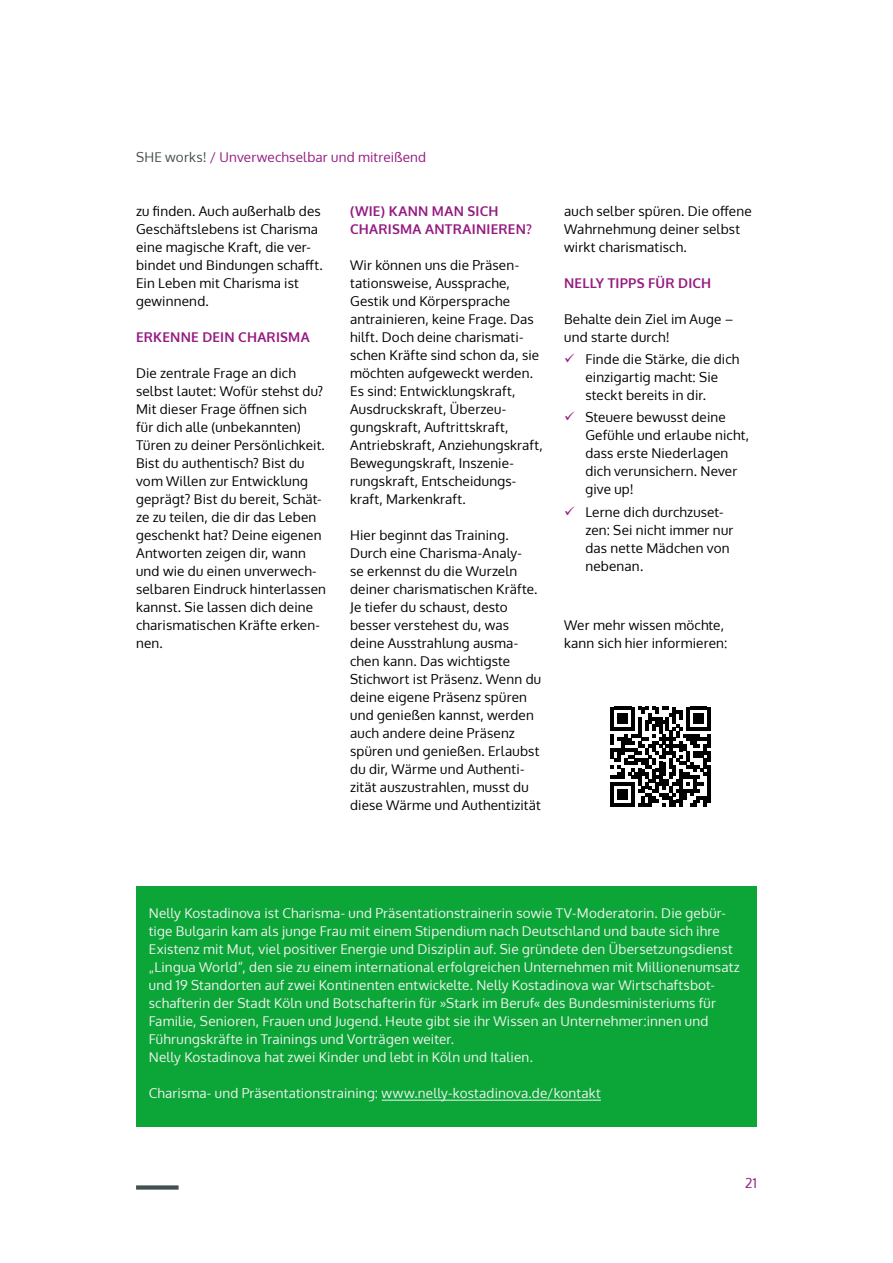
<style>
.page{position:relative;width:893px;height:1263px;background:#fff}
.page>*{position:absolute;margin:0;border:0;box-sizing:border-box;transform-origin:0 0}
.t1{font:13.5px/18px "Oxygen";letter-spacing:.015em;color:#000}
.t2{font:13.5px/18px "Oxygen";letter-spacing:.015em;color:#f1f3f0}
.t3{font:700 13.5px/18px "Oxygen";letter-spacing:.015em;color:#951b81}
.t4{font:13.5px "Oxygen";letter-spacing:.015em;color:#951b81}
.s1{color:#444f50}
.s2{color:#951b81}
</style>
<div class="page">
<svg style="left:136px;top:1185px;width:43px;height:4px"></svg>
<div style="left:136px;top:887px;width:621px;height:240px;background:#0ba538"></div>
<hr style="left:382px;top:1100px;width:219px;height:1px;background:#f1f3f0">
<svg style="left:610px;top:707px;width:100px;height:99px"></svg>
<hr style="left:707px;top:765px;width:3px;height:38px;background:#000">
<p class="t4" style="left:136px;top:148px;width:292px"><span class="s1">SHE works!</span> / Unverwechselbar und mitreißend</p>
<p class="t1" style="left:136px;top:202px;width:188px">zu finden. Auch außerhalb des<br>Geschäftslebens ist Charisma eine magische Kraft, die ver&shy;bindet und Bindungen schafft.<br>Ein Leben mit Charisma ist gewinnend.</p>
<p class="t3" style="left:136px;top:328px;width:175px">ERKENNE DEIN CHARISMA</p>
<p class="t1" style="left:136px;top:364px;width:191px">Die zentrale Frage an dich selbst lautet: Wofür stehst du?<br>Mit dieser Frage öffnen sich für dich alle (unbekannten)<br>Türen zu deiner Persönlichkeit.<br>Bist du authentisch? Bist du vom Willen zur Entwicklung geprägt? Bist du bereit, Schät&shy;ze zu teilen, die dir das Leben geschenkt hat? Deine eigenen<br>Antworten zeigen dir, wann und wie du einen unverwech&shy;selbaren Eindruck hinterlassen kannst. Sie lassen dich deine charismatischen Kräfte erken&shy;nen.</p>
<p class="t3" style="left:350px;top:202px;width:183px">(WIE) KANN MAN SICH<br>CHARISMA ANTRAINIEREN?</p>
<p class="t1" style="left:350px;top:256px;width:194px">Wir können uns die Präsen&shy;tationsweise, Aussprache,<br>Gestik und Körpersprache antrainieren, keine Frage. Das hilft. Doch deine charismati&shy;schen Kräfte sind schon da, sie möchten aufgeweckt werden.<br>Es sind: Entwicklungskraft,<br>Ausdruckskraft, Überzeu&shy;gungskraft, Auftrittskraft,<br>Antriebskraft, Anziehungskraft,<br>Bewegungskraft, Inszenie&shy;rungskraft, Entscheidungs&shy;kraft, Markenkraft.</p>
<p class="t1" style="left:350px;top:526px;width:193px">Hier beginnt das Training.<br>Durch eine Charisma-Analy-<br>se erkennst du die Wurzeln deiner charismatischen Kräfte.<br>Je tiefer du schaust, desto besser verstehest du, was deine Ausstrahlung ausma&shy;chen kann. Das wichtigste<br>Stichwort ist Präsenz. Wenn du deine eigene Präsenz spüren und genießen kannst, werden auch andere deine Präsenz spüren und genießen. Erlaubst du dir, Wärme und Authenti&shy;zität auszustrahlen, musst du diese Wärme und Authentizität</p>
<p class="t1" style="left:564px;top:202px;width:189px">auch selber spüren. Die offene<br>Wahrnehmung deiner selbst wirkt charismatisch.</p>
<p class="t3" style="left:564px;top:274px;width:149px">NELLY TIPPS FÜR DICH</p>
<p class="t1" style="left:564px;top:310px;width:171px">Behalte dein Ziel im Auge – und starte durch!</p>
<p class="t1" style="left:585px;top:350px;width:155px;text-indent:-21px"><span class="s2">✓</span> Finde die Stärke, die dich einzigartig macht: Sie steckt bereits in dir.</p>
<p class="t1" style="left:585px;top:408px;width:165px;text-indent:-21px"><span class="s2">✓</span> Steuere bewusst deine<br>Gefühle und erlaube nicht, dass erste Niederlagen dich verunsichern. Never give up!</p>
<p class="t1" style="left:585px;top:503px;width:150px;text-indent:-21px"><span class="s2">✓</span> Lerne dich durchzuset&shy;zen: Sei nicht immer nur das nette Mädchen von nebenan.</p>
<p class="t1" style="left:564px;top:616px;width:165px">Wer mehr wissen möchte, kann sich hier informieren:</p>
<p class="t2" style="left:149px;top:904px;width:593px">Nelly Kostadinova ist Charisma- und Präsentationstrainerin sowie TV-Moderatorin. Die gebür&shy;tige Bulgarin kam als junge Frau mit einem Stipendium nach Deutschland und baute sich ihre Existenz mit Mut, viel positiver Energie und Disziplin auf. Sie gründete den Übersetzungsdienst „Lingua World“, den sie zu einem international erfolgreichen Unternehmen mit Millionenumsatz und 19 Standorten auf zwei Kontinenten entwickelte. Nelly Kostadinova war Wirtschaftsbot&shy;schafterin der Stadt Köln und Botschafterin fü r »Stark im Beruf« des Bundesministeriums fü r Familie, Senioren, Frauen und Jugend. Heute gibt sie ihr Wissen an Unternehmer:innen und Führungskräfte in Trainings und Vorträgen weiter.<br>Nelly Kostadinova hat zwei Kinder und lebt in Köln und Italien.</p>
<p class="t2" style="left:149px;top:1084px;width:454px">Charisma- und Präsentationstraining: www.nelly-kostadinova.de/kontakt</p>
<p class="t4" style="left:745px;top:1174px;width:13px">21</p>
</div>
